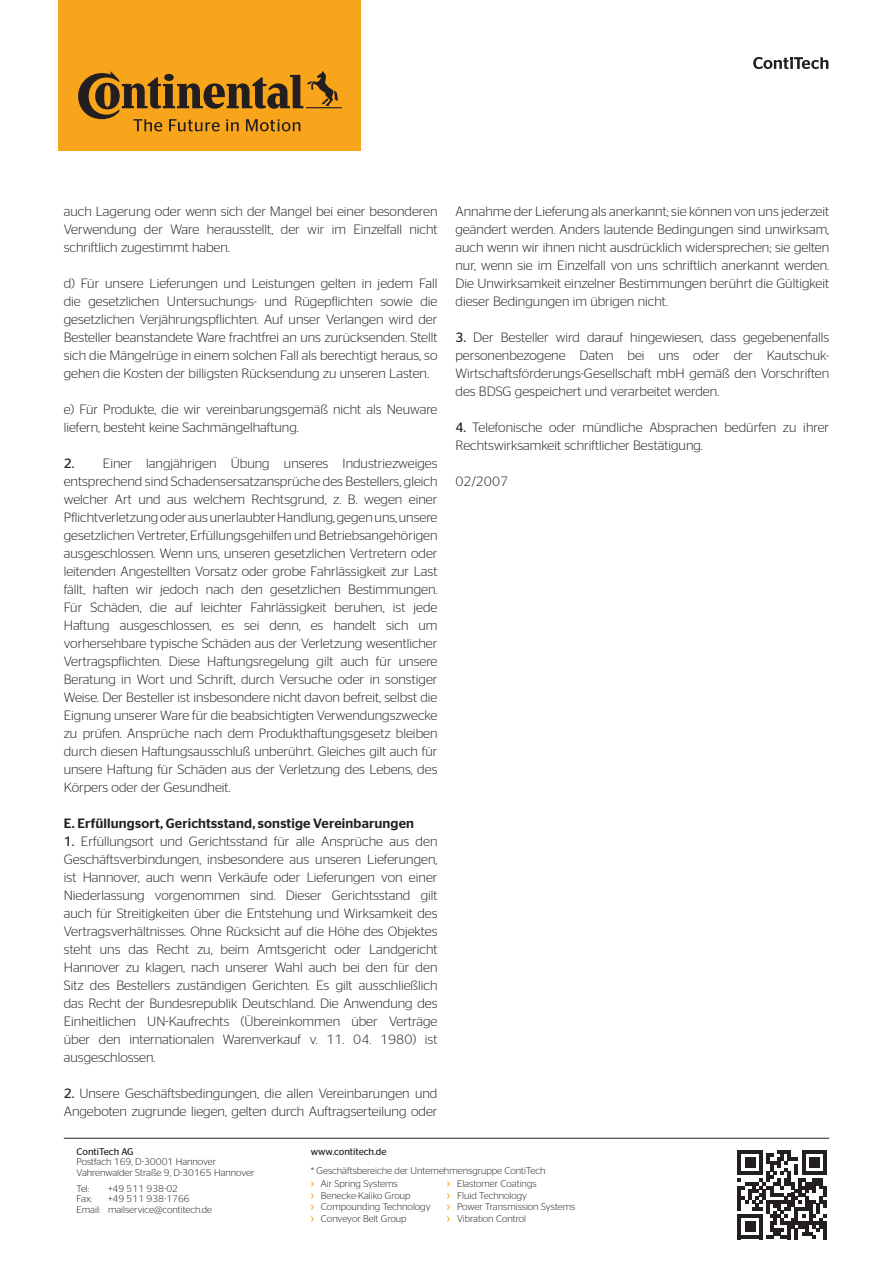
<style>
.page{position:relative;width:893px;height:1263px;background:#fff}
.page>*{position:absolute;margin:0;border:0;box-sizing:border-box;transform-origin:0 0}
.t1{font:300 13.5px/18px "Continental Stag Sans";color:#231f20;text-align:justify}
.t2{font:500 13.5px "Continental Stag Sans";letter-spacing:.01em;color:#231f20}
.t3{font:300 9.75px/11.7px "Continental Stag Sans";color:#231f20}
.t4{font:9.75px "Continental Stag Sans";color:#231f20}
.s1{font-weight:400}
.s2{font-weight:400;font-size:11.25px;color:#f9a51b}
</style>
<div class="page">
<hr style="left:64px;top:1138px;width:765px;height:1px;background:#231f20">
<svg style="left:753px;top:58px;width:76px;height:11px"></svg>
<svg style="left:738px;top:1150px;width:89px;height:89px"></svg>
<div style="left:58px;top:0;width:303px;height:151px;background:#f9a51b"></div>
<svg style="left:78px;top:71px;width:264px;height:60px"></svg>
<p class="t1" style="left:64px;top:202px;width:375px">auch Lagerung oder wenn sich der Mangel bei einer besonderen Verwendung der Ware herausstellt, der wir im Einzelfall nicht schriftlich zugestimmt haben.</p>
<p class="t1" style="left:64px;top:274px;width:375px">d) Für unsere Lieferungen und Leistungen gelten in jedem Fall die gesetzlichen Untersuchungs- und Rügepflichten sowie die gesetzlichen Verjährungspflichten. Auf unser Verlangen wird der Besteller beanstandete Ware frachtfrei an uns zurücksenden. Stellt sich die Mängelrüge in einem solchen Fall als berechtigt heraus, so gehen die Kosten der billigsten Rücksendung zu unseren Lasten.</p>
<p class="t1" style="left:64px;top:400px;width:375px">e) Für Produkte, die wir vereinbarungsgemäß nicht als Neuware liefern, besteht keine Sachmängelhaftung.</p>
<p class="t1" style="left:64px;top:454px;width:375px"><span class="s1">2.</span> Einer langjährigen Übung unseres Industriezweiges entsprechend sind Schadensersatzansprüche des Bestellers, gleich welcher Art und aus welchem Rechtsgrund, z. B. wegen einer Pflichtverletzung oder aus unerlaubter Handlung, gegen uns, unsere gesetzlichen Vertreter, Erfüllungsgehilfen und Betriebsangehörigen ausgeschlossen. Wenn uns, unseren gesetzlichen Vertretern oder leitenden Angestellten Vorsatz oder grobe Fahrlässigkeit zur Last fällt, haften wir jedoch nach den gesetzlichen Bestimmungen.<br>Für Schäden, die auf leichter Fahrlässigkeit beruhen, ist jede Haftung ausgeschlossen, es sei denn, es handelt sich um vorhersehbare typische Schäden aus der Verletzung wesentlicher Vertragspflichten. Diese Haftungsregelung gilt auch für unsere Beratung in Wort und Schrift, durch Versuche oder in sonstiger Weise. Der Besteller ist insbesondere nicht davon befreit, selbst die Eignung unserer Ware für die beabsichtigten Verwendungszwecke zu prüfen. Ansprüche nach dem Produkthaftungsgesetz bleiben durch diesen Haftungsausschluß unberührt. Gleiches gilt auch für unsere Haftung für Schäden aus der Verletzung des Lebens, des Körpers oder der Gesundheit.</p>
<p class="t2" style="left:64px;top:815px;width:352px">E. Erfüllungsort, Gerichtsstand, sonstige Vereinbarungen</p>
<p class="t1" style="left:64px;top:832px;width:375px"><span class="s1">1.</span> Erfüllungsort und Gerichtsstand für alle Ansprüche aus den Geschäftsverbindungen, insbesondere aus unseren Lieferungen, ist Hannover, auch wenn Verkäufe oder Lieferungen von einer Niederlassung vorgenommen sind. Dieser Gerichtsstand gilt auch für Streitigkeiten über die Entstehung und Wirksamkeit des Vertragsverhältnisses. Ohne Rücksicht auf die Höhe des Objektes steht uns das Recht zu, beim Amtsgericht oder Landgericht Hannover zu klagen, nach unserer Wahl auch bei den für den Sitz des Bestellers zuständigen Gerichten. Es gilt ausschließlich das Recht der Bundesrepublik Deutschland. Die Anwendung des Einheitlichen UN-Kaufrechts (Übereinkommen über Verträge über den internationalen Warenverkauf v. 11. 04. 1980) ist ausgeschlossen.</p>
<p class="t1" style="left:64px;top:1084px;width:375px"><span class="s1">2.</span> Unsere Geschäftsbedingungen, die allen Vereinbarungen und<br>Angeboten zugrunde liegen, gelten durch Auftragserteilung oder</p>
<p class="t1" style="left:455px;top:202px;width:375px">Annahme der Lieferung als anerkannt; sie können von uns jederzeit geändert werden. Anders lautende Bedingungen sind unwirksam, auch wenn wir ihnen nicht ausdrücklich widersprechen; sie gelten nur, wenn sie im Einzelfall von uns schriftlich anerkannt werden.<br>Die Unwirksamkeit einzelner Bestimmungen berührt die Gültigkeit dieser Bedingungen im übrigen nicht.</p>
<p class="t1" style="left:455px;top:328px;width:375px"><span class="s1">3.</span> Der Besteller wird darauf hingewiesen, dass gegebenenfalls personenbezogene Daten bei uns oder der Kautschuk-Wirtschaftsförderungs-Gesellschaft mbH gemäß den Vorschriften des BDSG gespeichert und verarbeitet werden.</p>
<p class="t1" style="left:455px;top:418px;width:375px"><span class="s1">4.</span> Telefonische oder mündliche Absprachen bedürfen zu ihrer<br>Rechtswirksamkeit schriftlicher Bestätigung.</p>
<p class="t1" style="left:455px;top:472px;width:54px">02/2007</p>
<p class="t4" style="left:77px;top:1146px;width:59px">ContiTech AG</p>
<p class="t3" style="left:77px;top:1156px;width:180px;line-height:10.5px">Postfach 169, D-30001 Hannover<br>Vahrenwalder Straße 9, D-30165 Hannover</p>
<p class="t3" style="left:77px;top:1182px;width:14px">Tel:</p>
<p class="t3" style="left:108px;top:1182px;width:72px">+49 511 938-02</p>
<p class="t3" style="left:77px;top:1192px;width:17px">Fax:</p>
<p class="t3" style="left:77px;top:1193px;width:137px;line-height:10.5px;text-indent:32px">+49 511 938-1766<br>Email: mailservice@contitech.de</p>
<p class="t4" style="left:311px;top:1146px;width:77px">www.contitech.de</p>
<p class="t3" style="left:311px;top:1164px;width:236px;line-height:13px">* Geschäftsbereiche der Unternehmensgruppe ContiTech <span class="s2">›</span> Air Spring Systems</p>
<p class="t3" style="left:311px;top:1189px;width:121px"><span class="s2">›</span> Benecke-Kaliko Group<br><span class="s2">›</span> Compounding Technology <span class="s2">›</span> Conveyor Belt Group</p>
<p class="t3" style="left:447px;top:1177px;width:130px"><span class="s2">›</span> Elastomer Coatings<br><span class="s2">›</span> Fluid Technology<br><span class="s2">›</span> Power Transmission Systems <span class="s2">›</span> Vibration Control</p>
</div>
